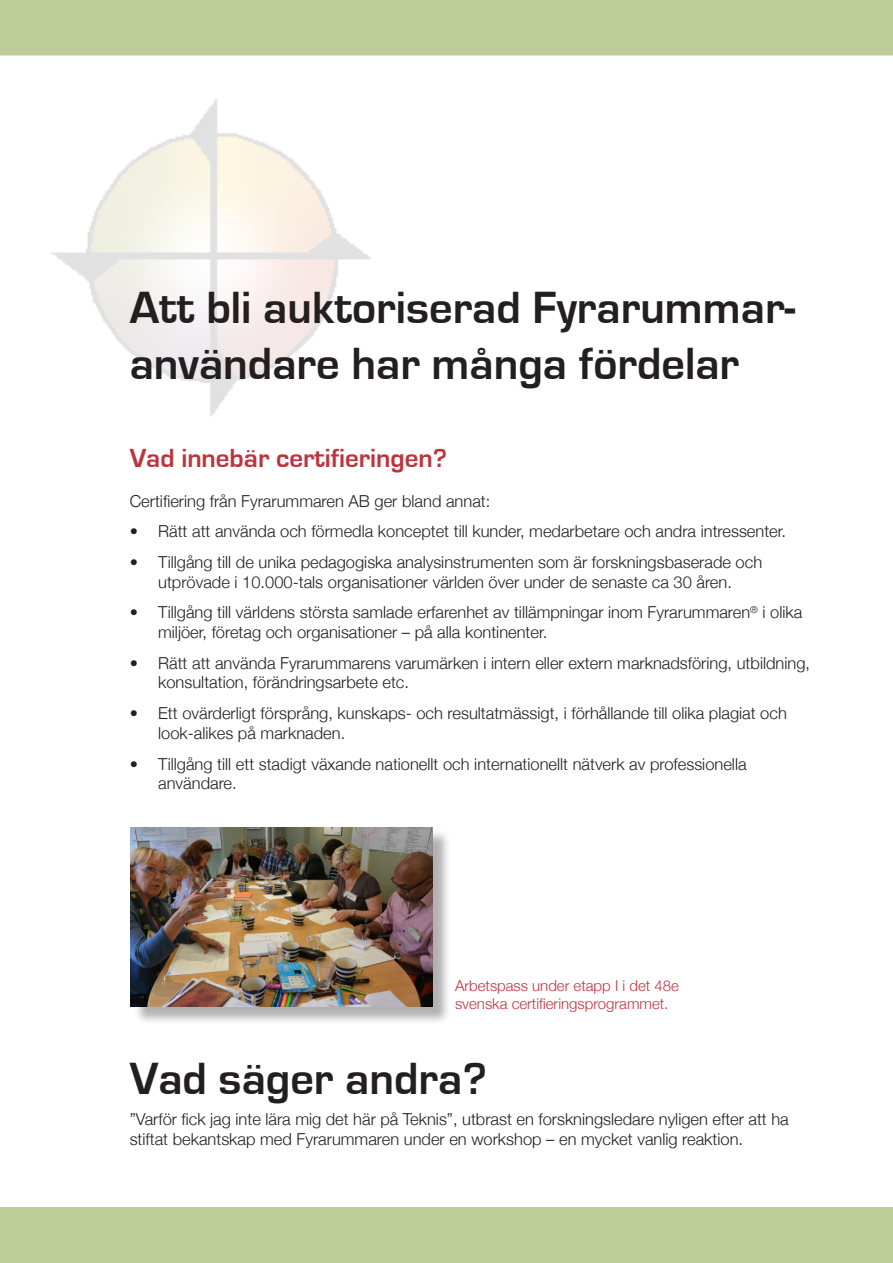
<style>
.page{position:relative;width:893px;height:1263px;background:#fff}
.page>*{position:absolute;margin:0;border:0;box-sizing:border-box;transform-origin:0 0}
.Brödtext{font:700 46.5px "Eurostile";color:#231f20}
.t1{font:700 27px "Eurostile";color:#bc343d}
.Brödtext-2{font:300 16.5px/19.8px "Helvetica Neue";color:#231f20}
.t2{font:300 15px "Helvetica Neue";color:#bc343d}
</style>
<div class="page">
<img style="left:51px;top:99px;width:320px;height:318px">
<div style="left:0;top:1208px;width:893px;height:55px;background:#becd97"></div>
<div style="left:0;top:0;width:893px;height:56px;background:#becd97"></div>
<div style="left:133px;top:829px;width:318px;height:196px;background:#231f20;opacity:.35"></div>
<img style="left:131px;top:827px;width:301px;height:179px">
<p class="Brödtext" style="left:130px;top:282px;width:667px">Att bli auktoriserad Fyrarummar-</p>
<p class="Brödtext" style="left:130px;top:338px;width:611px">användare har många fördelar</p>
<p class="t1" style="left:130px;top:443px;width:319px">Vad innebär certifieringen?</p>
<p class="Brödtext-2" style="left:130px;top:490px;width:362px">Certifiering från Fyrarummaren AB ger bland annat:</p>
<p class="Brödtext-2" style="left:130px;top:520px;width:658px">• Rätt att använda och förmedla konceptet till kunder, medarbetare och andra intressenter.</p>
<p class="Brödtext-2" style="left:130px;top:551px;width:634px">• Tillgång till de unika pedagogiska analysinstrumenten som är forskningsbaserade och</p>
<p class="Brödtext-2" style="left:158px;top:571px;width:575px">utprövade i 10.000-tals organisationer världen över under de senaste ca 30 åren.</p>
<p class="Brödtext-2" style="left:158px;top:601px;width:646px;text-indent:-28px">• Tillgång till världens största samlade erfarenhet av tillämpningar inom Fyrarummaren<sup>®</sup> i olika miljöer, företag och organisationer – på alla kontinenter.</p>
<p class="Brödtext-2" style="left:158px;top:652px;width:653px;text-indent:-28px">• Rätt att använda Fyrarummarens varumärken i intern eller extern marknadsföring, utbildning, konsultation, förändringsarbete etc.</p>
<p class="Brödtext-2" style="left:158px;top:702px;width:630px;text-indent:-28px">• Ett ovärderligt försprång, kunskaps- och resultatmässigt, i förhållande till olika plagiat och look-alikes på marknaden.</p>
<p class="Brödtext-2" style="left:130px;top:752px;width:618px">• Tillgång till ett stadigt växande nationellt och internationellt nätverk av professionella</p>
<p class="Brödtext-2" style="left:158px;top:772px;width:80px">användare.</p>
<p class="t2" style="left:455px;top:973px;width:225px">Arbetspass under etapp I i det 48e</p>
<p class="t2" style="left:455px;top:991px;width:215px">svenska certifieringsprogrammet.</p>
<p class="Brödtext" style="left:130px;top:1054px;width:359px">Vad säger andra?</p>
<p class="Brödtext-2" style="left:130px;top:1108px;width:661px">”Varför fick jag inte lära mig det här på Teknis”, utbrast en forskningsledare nyligen efter att ha stiftat bekantskap med Fyrarummaren under en workshop – en mycket vanlig reaktion.</p>
</div>
